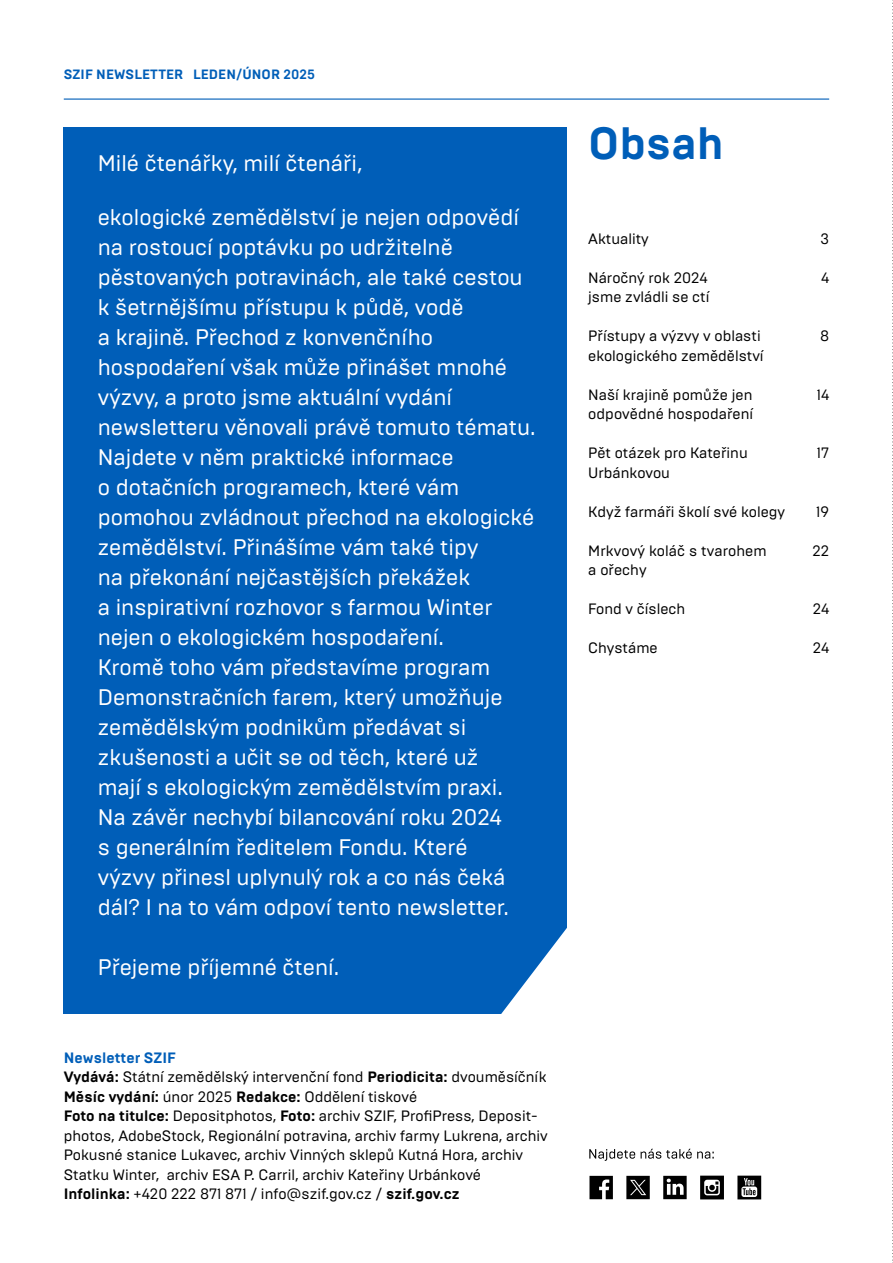
<style>
.page{position:relative;width:893px;height:1263px;background:#fff}
.page>*{position:absolute;margin:0;border:0;box-sizing:border-box;transform-origin:0 0}
.t1{font:700 45px "Brutal Type";color:#005eb8}
.t2{font:22.5px/30px "Brutal Type";color:#fff}
.t3{font:15px/19.5px "Brutal Type";color:#000}
.t4{font:700 13.5px "Brutal Type";letter-spacing:.005em;color:#005eb8}
.s1{font-weight:700;color:#005eb8}
.s2{font-weight:700}
</style>
<div class="page">
<div style="left:64px;top:128px;width:503px;height:886px;background:#005eb8"></div>
<svg style="left:501px;top:928px;width:66px;height:86px"></svg>
<svg style="left:589px;top:1149px;width:125px;height:12px"></svg>
<svg style="left:700px;top:1175px;width:24px;height:24px"></svg>
<svg style="left:626px;top:1176px;width:24px;height:23px"></svg>
<svg style="left:663px;top:1176px;width:24px;height:23px"></svg>
<svg style="left:589px;top:1176px;width:24px;height:23px"></svg>
<svg style="left:737px;top:1175px;width:24px;height:24px"></svg>
<hr style="left:64px;top:99px;width:765px;height:1px;background:#005eb8">
<svg style="left:892px;top:0;width:1px;height:1263px"></svg>
<p class="t4" style="left:64px;top:66px;width:253px">SZIF NEWSLETTER LEDEN/ÚNOR 2025</p>
<p class="t2" style="left:98px;top:148px;width:266px">Milé čtenářky, milí čtenáři,</p>
<p class="t2" style="left:98px;top:202px;width:439px">ekologické zemědělství je nejen odpovědí na rostoucí poptávku po udržitelně pěstovaných potravinách, ale také cestou k šetrnějšímu přístupu k půdě, vodě<br>a krajině. Přechod z konvenčního hospodaření však může přinášet mnohé výzvy, a proto jsme aktuální vydání newsletteru věnovali právě tomuto tématu.<br>Najdete v něm praktické informace<br>o dotačních programech, které vám pomohou zvládnout přechod na ekologické zemědělství. Přinášíme vám také tipy<br>na překonání nejčastějších překážek<br>a inspirativní rozhovor s farmou Winter nejen o ekologickém hospodaření.<br>Kromě toho vám představíme program Demonstračních farem, který umožňuje zemědělským podnikům předávat si zkušenosti a učit se od těch, které už<br>mají s ekologickým zemědělstvím praxi.<br>Na závěr nechybí bilancování roku 2024<br>s generálním ředitelem Fondu. Které<br>výzvy přinesl uplynulý rok a co nás čeká dál? I na to vám odpoví tento newsletter.</p>
<p class="t2" style="left:98px;top:952px;width:243px">Přejeme příjemné čtení.</p>
<p class="t3" style="left:64px;top:1048px;width:486px"><span class="s1">Newsletter SZIF<br></span><span class="s2">Vydává:</span> Státní zemědělský intervenční fond <span class="s2">Periodicita:</span> dvouměsíčník <span class="s2">Měsíc vydání:</span> únor 2025 <span class="s2">Redakce:</span> Oddělení tiskové<br><span class="s2">Foto na titulce:</span> Depositphotos, <span class="s2">Foto:</span> archiv SZIF, ProfiPress, Deposit&shy;photos, AdobeStock, Regionální potravina, archiv farmy Lukrena, archiv Pokusné stanice Lukavec, archiv Vinných sklepů Kutná Hora, archiv Statku Winter, archiv ESA P. Carril, archiv Kateřiny Urbánkové <span class="s2">Infolinka:</span> +420 222 871 871 / info@szif.gov.cz / <span class="s2">szif.gov.cz</span></p>
<h1 class="t1" style="left:588px;top:116px;width:137px">Obsah</h1>
<p class="t3" style="left:588px;top:229px;width:62px">Aktuality</p>
<p class="t3" style="left:588px;top:268px;width:123px">Náročný rok 2024 jsme zvládli se ctí</p>
<p class="t3" style="left:588px;top:326px;width:177px">Přístupy a výzvy v oblasti ekologického zemědělství</p>
<p class="t3" style="left:588px;top:385px;width:167px">Naší krajině pomůže jen odpovědné hospodaření</p>
<p class="t3" style="left:588px;top:443px;width:161px">Pět otázek pro Kateřinu<br>Urbánkovou</p>
<p class="t3" style="left:588px;top:502px;width:198px">Když farmáři školí své kolegy</p>
<p class="t3" style="left:588px;top:541px;width:180px">Mrkvový koláč s tvarohem a ořechy</p>
<p class="t3" style="left:588px;top:599px;width:99px">Fond v číslech</p>
<p class="t3" style="left:588px;top:638px;width:71px">Chystáme</p>
<p class="t3" style="left:820px;top:229px;width:10px">3</p>
<p class="t3" style="left:821px;top:268px;width:10px">4</p>
<p class="t3" style="left:820px;top:326px;width:11px">8</p>
<p class="t3" style="left:817px;top:385px;width:14px">14</p>
<p class="t3" style="left:817px;top:443px;width:14px">17</p>
<p class="t3" style="left:816px;top:502px;width:14px">19</p>
<p class="t3" style="left:812px;top:541px;width:18px">22</p>
<p class="t3" style="left:813px;top:599px;width:18px">24</p>
<p class="t3" style="left:813px;top:638px;width:18px">24</p>
</div>
